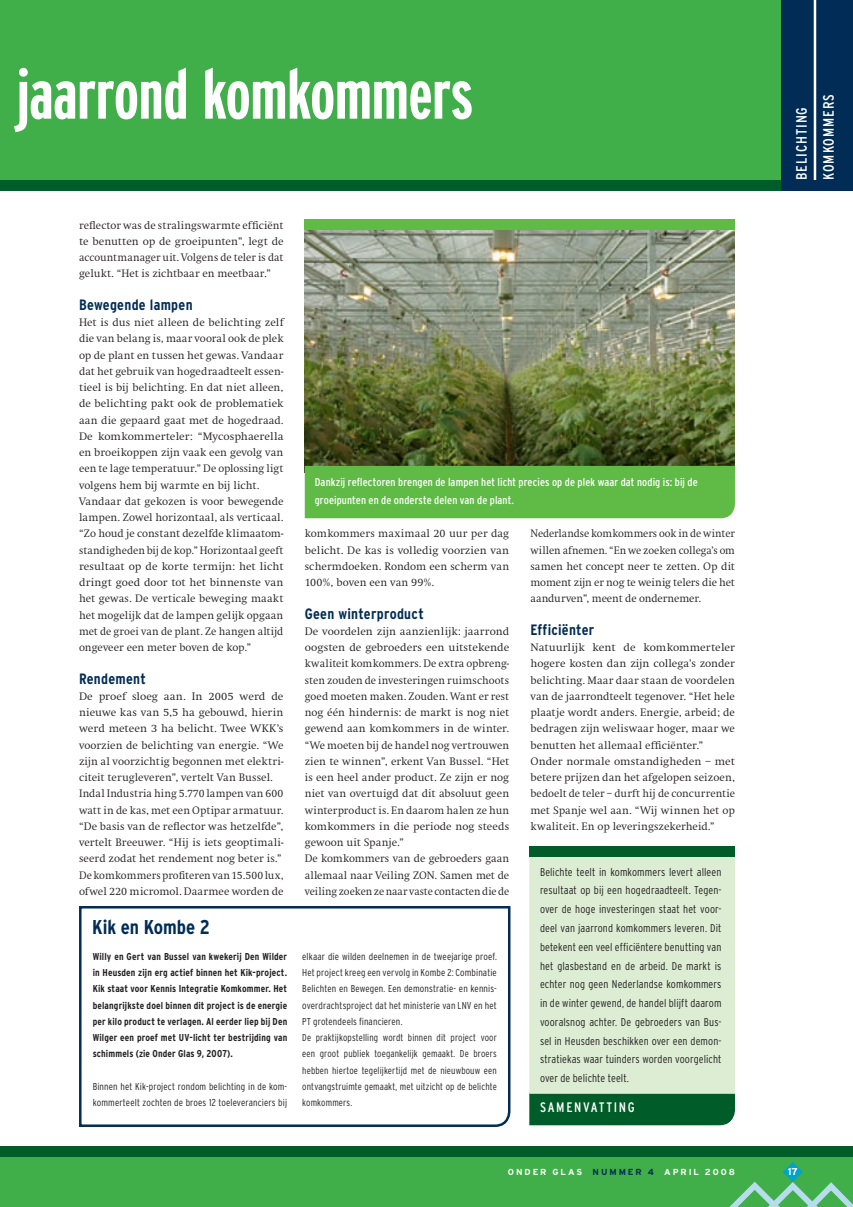
<style>
.page{position:relative;width:853px;height:1207px;background:#fff}
.page>*{position:absolute;margin:0;border:0;box-sizing:border-box;transform-origin:0 0}
.t1{font:700 extra-condensed 70px "Interstate";letter-spacing:-.005em;color:#fff}
.t2{font:700 condensed 20px "Interstate";letter-spacing:-.005em;color:#002c55}
.t3{font:700 condensed 15px "Interstate";letter-spacing:.02em;color:#002c55}
.t4{font:condensed 15px/27.1px "Interstate";letter-spacing:.06em;color:#fff}
.t5{font:condensed 13.75px "Interstate";letter-spacing:.12em;color:#fff}
.t6{font:300 11.25px/16.2px "Swift";letter-spacing:.005em;color:#231f20}
.t7{font:300 condensed 11.25px/18.8px "Interstate";letter-spacing:.005em;color:#231f20;text-align:justify}
.t8{font:300 11.25px/16.2px "Swift";letter-spacing:.005em;color:#231f20;text-align:justify;scale:.96 1}
.t9{font:condensed 11.25px/17.5px "Interstate";letter-spacing:.01em;color:#fff}
.t10{font:300 condensed 10px/16.2px "Interstate";letter-spacing:.01em;color:#231f20}
.t11{font:700 condensed 10px/16.2px "Interstate";letter-spacing:.015em;color:#231f20;text-align:justify}
.t12{font:700 10px "Interstate";color:#fff}
.t13{font:700 8.75px "Interstate";letter-spacing:.22em;color:#fff}
.s1{color:#002c55}
</style>
<div class="page">
<div style="left:0;top:1146px;width:852px;height:61px;background:#40ae49"></div>
<div style="left:0;top:0;width:852px;height:184px;background:#40ae49"></div>
<div style="left:0;top:180px;width:852px;height:11px;background:#005d29"></div>
<div style="left:0;top:1146px;width:852px;height:10px;background:#005d29"></div>
<div style="left:781px;top:0;width:71px;height:191px;background:#002c55"></div>
<hr style="left:813px;top:0;width:3px;height:180px;background:#fff">
<svg style="left:79px;top:906px;width:432px;height:221px"></svg>
<img style="left:305px;top:230px;width:429px;height:236px">
<div style="left:305px;top:219px;width:429px;height:11px;background:#60bb46"></div>
<div style="left:305px;top:466px;width:429px;height:52px;background:#60bb46"></div>
<div style="left:529px;top:1094px;width:206px;height:32px;background:#005d29"></div>
<div style="left:529px;top:854px;width:206px;height:240px;background:#ddedd4;border:2px solid #ddedd4"></div>
<div style="left:529px;top:846px;width:206px;height:11px;background:#005d29"></div>
<svg style="left:729px;top:1162px;width:124px;height:45px"></svg>
<h1 class="t1" style="left:17px;top:55px;width:458px">jaarrond komkommers</h1>
<p class="t6" style="left:79px;top:217px;width:206px;text-align:justify">reflector was de stralingswarmte efficiënt te benutten op de groeipunten”, legt de accountmanager uit. Volgens de teler is dat gelukt. “Het is zichtbaar en meetbaar.”</p>
<h3 class="t3" style="left:79px;top:296px;width:115px">Bewegende lampen</h3>
<p class="t6" style="left:79px;top:314px;width:206px">Het is dus niet alleen de belichting zelf die van belang is, maar vooral ook de plek op de plant en tussen het gewas. Vandaar dat het gebruik van hogedraadteelt essen&shy;tieel is bij belichting. En dat niet alleen, de belichting pakt ook de problematiek aan die gepaard gaat met de hogedraad.<br>De komkommerteler: “Mycosphaerella en broeikoppen zijn vaak een gevolg van een te lage temperatuur.” De oplossing ligt volgens hem bij warmte en bij licht.<br>Vandaar dat gekozen is voor bewegende lampen. Zowel horizontaal, als verticaal. “Zo houd je constant dezelfde klimaatom&shy;standigheden bij de kop.” Horizontaal geeft resultaat op de korte termijn: het licht dringt goed door tot het binnenste van het gewas. De verticale beweging maakt het mogelijk dat de lampen gelijk opgaan met de groei van de plant. Ze hangen altijd ongeveer een meter boven de kop.”</p>
<h3 class="t3" style="left:79px;top:670px;width:68px">Rendement</h3>
<p class="t6" style="left:79px;top:688px;width:206px">De proef sloeg aan. In 2005 werd de nieuwe kas van 5,5 ha gebouwd, hierin werd meteen 3 ha belicht. Twee WKK’s voorzien de belichting van energie. “We zijn al voorzichtig begonnen met elektri&shy;citeit terugleveren”, vertelt Van Bussel.<br>Indal Industria hing 5.770 lampen van 600 watt in de kas, met een Optipar armatuur. “De basis van de reflector was hetzelfde”, vertelt Breeuwer. “Hij is iets geoptimali&shy;seerd zodat het rendement nog beter is.” De komkommers profiteren van 15.500 lux, ofwel 220 micromol. Daarmee worden de</p>
<h2 class="t2" style="left:92px;top:916px;width:119px">Kik en Kombe 2</h2>
<p class="t11" style="left:93px;top:948px;width:196px">Willy en Gert van Bussel van kwekerij Den Wilder in Heusden zijn erg actief binnen het Kik-project.<br>Kik staat voor Kennis Integratie Komkommer. Het belangrijkste doel binnen dit project is de energie per kilo product te verlagen. Al eerder liep bij Den Wilger een proef met UV-licht ter bestrijding van schimmels (zie Onder Glas 9, 2007).</p>
<p class="t10" style="left:93px;top:1078px;width:196px">Binnen het Kik-project rondom belichting in de kom&shy;kommerteelt zochten de broes 12 toeleveranciers bij</p>
<p class="t9" style="left:315px;top:474px;width:384px">Dankzij reflectoren brengen de lampen het licht precies op de plek waar dat nodig is: bij de groeipunten en de onderste delen van de plant.</p>
<p class="t6" style="left:305px;top:526px;width:206px;text-align:justify">komkommers maximaal 20 uur per dag belicht. De kas is volledig voorzien van schermdoeken. Rondom een scherm van 100%, boven een van 99%.</p>
<h3 class="t3" style="left:305px;top:605px;width:121px">Geen winterproduct</h3>
<p class="t6" style="left:305px;top:623px;width:206px">De voordelen zijn aanzienlijk: jaarrond oogsten de gebroeders een uitstekende kwaliteit komkommers. De extra opbreng&shy;sten zouden de investeringen ruimschoots goed moeten maken. Zouden. Want er rest nog één hindernis: de markt is nog niet gewend aan komkommers in de winter. “We moeten bij de handel nog vertrouwen zien te winnen”, erkent Van Bussel. “Het is een heel ander product. Ze zijn er nog niet van overtuigd dat dit absoluut geen winterproduct is. En daarom halen ze hun komkommers in die periode nog steeds gewoon uit Spanje.”<br>De komkommers van de gebroeders gaan allemaal naar Veiling ZON. Samen met de veiling zoeken ze naar vaste contacten die de</p>
<p class="t10" style="left:302px;top:948px;width:196px">elkaar die wilden deelnemen in de tweejarige proef.<br>Het project kreeg een vervolg in Kombe 2: Combinatie Belichten en Bewegen. Een demonstratie- en kennis&shy;overdrachtsproject dat het ministerie van LNV en het PT grotendeels financieren.<br>De praktijkopstelling wordt binnen dit project voor een groot publiek toegankelijk gemaakt. De broers hebben hiertoe tegelijkertijd met de nieuwbouw een ontvangstruimte gemaakt, met uitzicht op de belichte komkommers.</p>
<p class="t8" style="left:530px;top:526px;width:214px">Nederlandse komkommers ook in de winter willen afnemen. “En we zoeken collega’s om samen het concept neer te zetten. Op dit moment zijn er nog te weinig telers die het aandurven”, meent de ondernemer.</p>
<h3 class="t3" style="left:530px;top:621px;width:65px">Efficiënter</h3>
<p class="t6" style="left:530px;top:639px;width:206px">Natuurlijk kent de komkommerteler hogere kosten dan zijn collega’s zonder belichting. Maar daar staan de voordelen van de jaarrondteelt tegenover. “Het hele plaatje wordt anders. Energie, arbeid; de bedragen zijn weliswaar hoger, maar we benutten het allemaal efficiënter.” Onder normale omstandigheden – met betere prijzen dan het afgelopen seizoen, bedoelt de teler – durft hij de concurrentie met Spanje wel aan. “Wij winnen het op kwaliteit. En op leveringszekerheid.”</p>
<p class="t7" style="left:540px;top:862px;width:183px">Belichte teelt in komkommers levert alleen resultaat op bij een hogedraadteelt. Tegen&shy;over de hoge investeringen staat het voor&shy;deel van jaarrond komkommers leveren. Dit betekent een veel efficiëntere benutting van het glasbestand en de arbeid. De markt is echter nog geen Nederlandse komkommers in de winter gewend, de handel blijft daarom vooralsnog achter. De gebroeders van Bus&shy;sel in Heusden beschikken over een demon&shy;stratiekas waar tuinders worden voorgelicht over de belichte teelt.</p>
<p class="t5" style="left:540px;top:1099px;width:67px">Samenvatting</p>
<p class="t13" style="left:508px;top:1167px;width:228px">ONDER GLAS <span class="s1">NUMMER 4</span> APRIL 2008</p>
<h3 class="t4" style="left:787px;top:180px;width:87px;rotate:-90deg">BELICHTING<br>KOMKOMMERS</h3>
<p class="t12" style="left:787px;top:1166px;width:12px">17</p>
</div>
